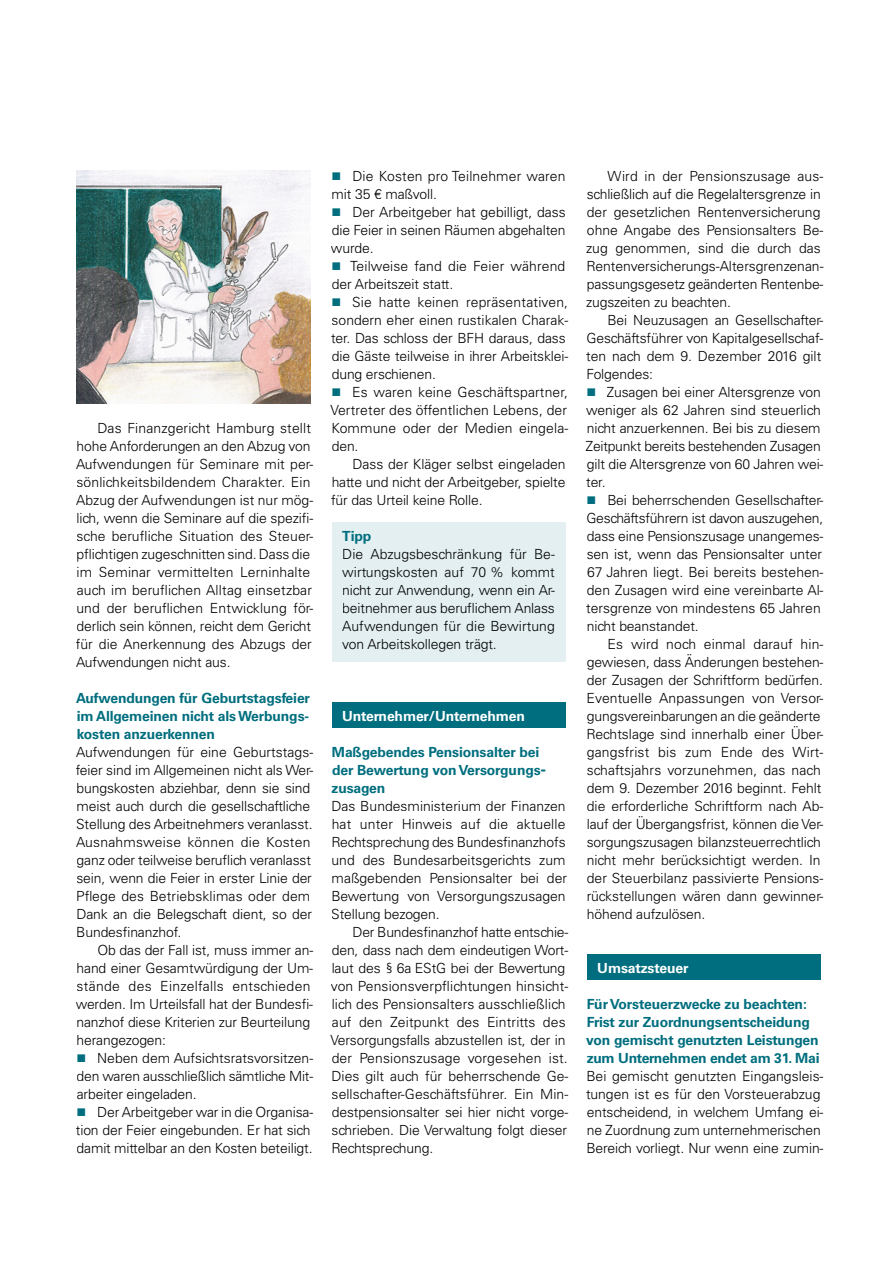
<style>
.page{position:relative;width:893px;height:1263px;background:#fff}
.page>*{position:absolute;margin:0;border:0;box-sizing:border-box;transform-origin:0 0}
.t1{font:300 13.95px/18px "Univers LT Std";letter-spacing:-.01em;color:#000}
.t2{font:700 13.95px/18px "Univers LT Std";letter-spacing:-.01em;color:#006e7e}
.t3{font:300 13.95px/18px "Univers LT Std";letter-spacing:.01em;color:#000}
.t4{font:700 13.95px "Univers LT Std";letter-spacing:-.01em;color:#fff}
.s1{color:#006e7e}
</style>
<div class="page">
<div style="left:332px;top:703px;width:234px;height:25px;background:#006e7e"></div>
<div style="left:332px;top:522px;width:234px;height:140px;background:#e3eff1"></div>
<div style="left:587px;top:955px;width:234px;height:25px;background:#006e7e"></div>
<img style="left:77px;top:170px;width:233px;height:234px">
<p class="t1" style="left:76px;top:419px;width:239px;text-indent:21px">Das Finanzgericht Hamburg stellt hohe Anforderungen an den Abzug von Aufwendungen für Seminare mit per&shy;sönlichkeitsbildendem Charakter. Ein Abzug der Aufwendungen ist nur mög&shy;lich, wenn die Seminare auf die spezifi&shy;sche berufliche Situation des Steuer&shy;pflichti gen zugeschnitten sind. Dass die im Seminar vermittelten Lerninhalte auch im beruflichen Alltag einsetzbar und der beruflichen Entwicklung för&shy;derlich sein können, reicht dem Gericht für die Anerkennung des Abzugs der Aufwendungen nicht aus.</p>
<p class="t2" style="left:76px;top:689px;width:235px;text-align:justify">Aufwendungen für Geburtstagsfeier im Allgemeinen nicht als Werbungs&shy;kosten anzuerkennen</p>
<p class="t1" style="left:76px;top:743px;width:239px">Aufwendungen für eine Geburtstags&shy;feier sind im Allgemeinen nicht als Wer&shy;bungskosten abziehbar, denn sie sind meist auch durch die gesellschaftliche Stellung des Arbeitnehmers veranlasst.<br>Ausnahmsweise können die Kosten ganz oder teilweise beruflich veranlasst sein, wenn die Feier in erster Linie der Pflege des Betriebsklimas oder dem Dank an die Belegschaft dient, so der Bundesfinanzhof.</p>
<p class="t1" style="left:76px;top:941px;width:239px;text-indent:22px">Ob das der Fall ist, muss immer an&shy;hand einer Gesamtwürdigung der Um&shy;stände des Einzelfalls entschieden werden. Im Urteilsfall hat der Bundesfi&shy;nanzhof diese Kriterien zur Beurteilung herangezogen:</p>
<p class="t1" style="left:76px;top:1049px;width:238px;text-align:justify"><span class="s1">■</span> Neben dem Aufsichtsratsvorsitzen&shy;den waren ausschließlich sämtliche Mit&shy;arbeiter eingeladen.</p>
<p class="t1" style="left:76px;top:1103px;width:239px"><span class="s1">■</span> Der Arbeitgeber war in die Organisa&shy;tion der Feier eingebunden. Er hat sich damit mittelbar an den Kosten beteiligt.</p>
<p class="t3" style="left:331px;top:167px;width:236px"><span class="s1">■</span> Die Kosten pro Teilnehmer waren mit 35 € maßvoll.</p>
<p class="t1" style="left:331px;top:203px;width:236px;text-align:justify"><span class="s1">■</span> Der Arbeitgeber hat gebilligt, dass die Feier in seinen Räumen abgehalten wurde.</p>
<p class="t1" style="left:331px;top:257px;width:235px"><span class="s1">■</span> Teilweise fand die Feier während der Arbeitszeit statt.</p>
<p class="t1" style="left:331px;top:293px;width:239px"><span class="s1">■</span> Sie hatte keinen repräsentativen, sondern eher einen rustikalen Charak&shy;ter. Das schloss der BFH daraus, dass die Gäste teilweise in ihrer Arbeitsklei&shy;dung erschienen.</p>
<p class="t1" style="left:330px;top:383px;width:239px;text-align:justify"><span class="s1">■</span> Es waren keine Geschäftspartner, Vertreter des öffentlichen Lebens, der Kommune oder der Medien eingela&shy;den.</p>
<p class="t1" style="left:331px;top:455px;width:236px;text-align:justify;text-indent:21px">Dass der Kläger selbst eingeladen hatte und nicht der Arbeitgeber, spielte für das Urteil keine Rolle.</p>
<p class="t2" style="left:342px;top:527px;width:31px">Tipp</p>
<p class="t1" style="left:342px;top:545px;width:214px;text-align:justify">Die Abzugsbeschränkung für Be&shy;wirtungskosten auf 70 % kommt nicht zur Anwendung, wenn ein Ar&shy;beitnehmer aus beruflichem Anlass Aufwendungen für die Bewirtung von Arbeitskollegen trägt.</p>
<p class="t4" style="left:342px;top:707px;width:184px">Unternehmer/Unternehmen</p>
<p class="t2" style="left:331px;top:743px;width:216px">Maßgebendes Pensionsalter bei der Bewertung von Versorgungs&shy;zusagen</p>
<p class="t1" style="left:331px;top:797px;width:237px;text-align:justify">Das Bundesministerium der Finanzen hat unter Hinweis auf die aktuelle Rechtsprechung des Bundesfinanzhofs und des Bundesarbeitsgerichts zum maßgebenden Pensionsalter bei der Bewertung von Versorgungszusagen Stellung bezogen.</p>
<p class="t1" style="left:330px;top:923px;width:239px;text-indent:22px">Der Bundesfinanzhof hatte entschie&shy;den, dass nach dem eindeutigen Wort&shy;laut des § 6a EStG bei der Bewertung von Pensionsverpflichtungen hinsicht&shy;lich des Pensionsalters ausschließlich auf den Zeitpunkt des Eintritts des Versorgungsfalls abzustellen ist, der in der Pensionszusage vorgesehen ist.<br>Dies gilt auch für beherrschende Ge&shy;sellschafter-Geschäftsführer. Ein Min&shy;dest pensionsalter sei hier nicht vorge&shy;schrieben. Die Verwaltung folgt dieser Rechtsprechung.</p>
<p class="t1" style="left:586px;top:167px;width:239px;text-indent:22px">Wird in der Pensionszusage aus&shy;schließlich auf die Regelaltersgrenze in der gesetzlichen Rentenversicherung ohne Angabe des Pensionsalters Be&shy;zug genommen, sind die durch das Rentenversicherungs-Altersgrenzenan&shy;passungsgesetz geänderten Rentenbe&shy;zugszeiten zu beachten.</p>
<p class="t1" style="left:586px;top:311px;width:239px;text-indent:21px">Bei Neuzusagen an Gesellschafter-<br>Geschäftsführer von Kapitalgesellschaf&shy;ten nach dem 9. Dezember 2016 gilt<br>Folgendes:</p>
<p class="t1" style="left:586px;top:383px;width:239px"><span class="s1">■</span> Zusagen bei einer Altersgrenze von weniger als 62 Jahren sind steuerlich nicht anzuerkennen. Bei bis zu diesem<br>Zeitpunkt bereits bestehenden Zusagen gilt die Altersgrenze von 60 Jahren wei&shy;ter.</p>
<p class="t1" style="left:586px;top:491px;width:239px"><span class="s1">■</span> Bei beherrschenden Gesellschafter-Geschäftsführern ist davon auszugehen, dass eine Pensionszusage unangemes&shy;sen ist, wenn das Pensionsalter unter 67 Jahren liegt. Bei bereits bestehen&shy;den Zusagen wird eine vereinbarte Al&shy;tersgrenze von mindestens 65 Jahren nicht beanstandet.</p>
<p class="t1" style="left:586px;top:635px;width:238px;text-indent:21px">Es wird noch einmal darauf hin&shy;gewiesen, dass Änderungen bestehen&shy;der Zusagen der Schriftform bedürfen.<br>Eventuelle Anpassungen von Versor&shy;gungsvereinbarungen an die geänderte Rechtslage sind innerhalb einer Über&shy;gangsfrist bis zum Ende des Wirt&shy;schaftsjahrs vorzunehmen, das nach dem 9. Dezember 2016 beginnt. Fehlt die erforderliche Schriftform nach Ab&shy;lauf der Übergangsfrist, können die Ver&shy;sorgungszusagen bilanzsteuerrechtlich nicht mehr berücksichtigt werden. In der Steuerbilanz passivierte Pensions&shy;rückstellungen wären dann gewinner&shy;höhend aufzulösen.</p>
<p class="t4" style="left:597px;top:959px;width:93px">Umsatzsteuer</p>
<p class="t2" style="left:586px;top:995px;width:235px">Für Vorsteuerzwecke zu beachten:<br>Frist zur Zuordnungsentscheidung von gemischt genutzten Leistungen zum Unternehmen endet am 31. Mai</p>
<p class="t1" style="left:586px;top:1067px;width:239px">Bei gemischt genutzten Eingangsleis&shy;tungen ist es für den Vorsteuerabzug entscheidend, in welchem Umfang ei&shy;ne Zuordnung zum unternehmerischen Bereich vorliegt. Nur wenn eine zumin-</p>
</div>
